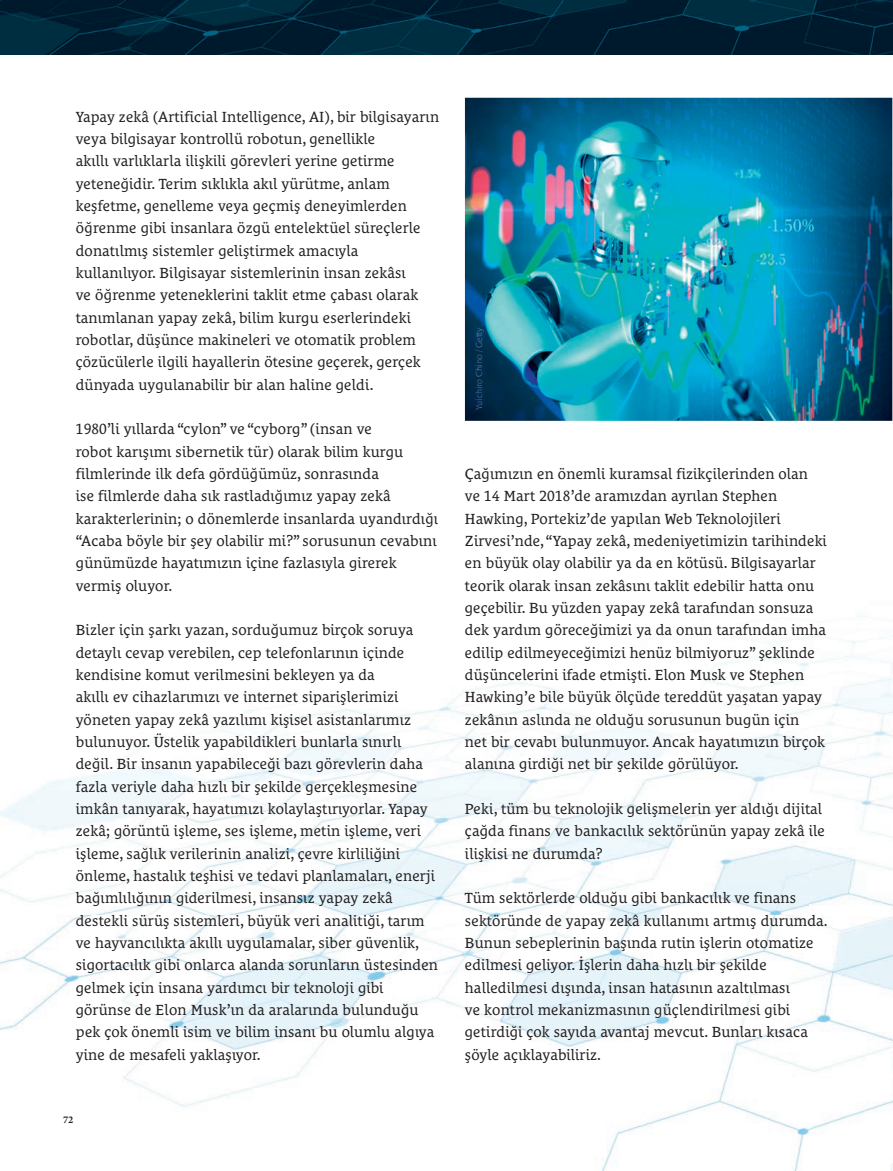
<style>
.page{position:relative;width:893px;height:1171px;background:#fff}
.page>*{position:absolute;margin:0;border:0;box-sizing:border-box;transform-origin:0 0}
.t1{font:15px/22.4px "Le Monde Courrier Pro";letter-spacing:.01em;color:#231f20}
.t2{font:700 10.35px "Minion Pro";color:#231f20}
.t3{font:300 9px "Le Monde Sans Pro";letter-spacing:-.02em;color:#536b89}
.s1{color:#4f6f8b}
.s2{color:#50708d}
.s3{color:#4e708b}
.s4{color:#587393}
.s5{color:#567898}
</style>
<div class="page">
<img style="left:0;top:616px;width:893px;height:554px">
<img style="left:465px;top:98px;width:427px;height:323px">
<img style="left:475px;top:327px;width:9px;height:82px">
<img style="left:0;top:0;width:893px;height:55px">
<p class="t1" style="left:76px;top:106px;width:365px">Yapay zekâ (Artificial Intelligence, AI), bir bilgisayarın veya bilgisayar kontrollü robotun, genellikle<br>akıllı varlıklarla ilişkili görevleri yerine getirme yeteneğidir. Terim sıklıkla akıl yürütme, anlam keşfetme, genelleme veya geçmiş deneyimlerden öğrenme gibi insanlara özgü entelektüel süreçlerle donatılmış sistemler geliştirmek amacıyla kullanılıyor. Bilgisayar sistemlerinin insan zekâsı<br>ve öğrenme yeteneklerini taklit etme çabası olarak tanımlanan yapay zekâ, bilim kurgu eserlerindeki robotlar, düşünce makineleri ve otomatik problem çözücülerle ilgili hayallerin ötesine geçerek, gerçek dünyada uygulanabilir bir alan haline geldi.</p>
<p class="t1" style="left:76px;top:419px;width:364px">1980’li yıllarda “cylon” ve “cyborg” (insan ve<br>robot karışımı sibernetik tür) olarak bilim kurgu filmlerinde ilk defa gördüğümüz, sonrasında<br>ise filmlerde daha sık rastladığımız yapay zekâ karakterlerinin; o dönemlerde insanlarda uyandırdığı “Acaba böyle bir şey olabilir mi?” sorusunun cevabını günümüzde hayatımızın içine fazlasıyla girerek vermiş oluyor.</p>
<p class="t1" style="left:76px;top:620px;width:364px">Bizler için şarkı yazan, sorduğumuz birçok soruya detaylı cevap verebilen, cep telefonlarının içinde kendisine komut verilmesini bekleyen ya da<br>akıllı ev cihazlarımızı ve internet siparişlerimizi yöneten yapay zekâ yazılımı kişisel asistanlarımız bulunuyor. Üstelik yapabildikleri bunlarla sınırlı değil. Bir insanın yapabileceği bazı görevlerin daha fazla veriyle daha hızlı bir şekilde gerçekleşmesine imkân tanıyarak, hayatımızı kolaylaştırıyorlar. Yapay zekâ; görüntü işleme, ses işleme, metin işleme, veri işleme, sağlık verilerinin analizi, çevre kirliliğini önleme, hastalık teşhisi ve tedavi planlamaları, enerji bağımlılığının giderilmesi, insansız yapay zekâ destekli sürüş sistemleri, büyük veri analitiği, tarım ve hayvancılıkta akıllı uygulamalar, siber güvenlik, sigortacılık gibi onlarca alanda sorunların üstesinden gelmek için insana yardımcı bir teknoloji gibi görünse de Elon Musk’ın da aralarında bulunduğu pek çok önemli isim ve bilim insanı bu olumlu algıya yine de mesafeli yaklaşıyor.</p>
<p class="t2" style="left:63px;top:1112px;width:12px">72</p>
<p class="t3" style="left:475px;top:409px;width:84px;rotate:-90deg">Yuic<span class="s1">hiro</span> <span class="s2">Chi</span><span class="s3">no /</span> <span class="s4">Get</span><span class="s5">ty</span></p>
<p class="t1" style="left:465px;top:463px;width:363px">Çağımızın en önemli kuramsal fizikçilerinden olan ve 14 Mart 2018’de aramızdan ayrılan Stephen Hawking, Portekiz’de yapılan Web Teknolojileri Zirvesi’nde, “Yapay zekâ, medeniyetimizin tarihindeki en büyük olay olabilir ya da en kötüsü. Bilgisayarlar teorik olarak insan zekâsını taklit edebilir hatta onu geçebilir. Bu yüzden yapay zekâ tarafından sonsuza dek yardım göreceğimizi ya da onun tarafından imha edilip edilmeyeceğimizi henüz bilmiyoruz” şeklinde düşüncelerini ifade etmişti. Elon Musk ve Stephen Hawking’e bile büyük ölçüde tereddüt yaşatan yapay zekânın aslında ne olduğu sorusunun bugün için<br>net bir cevabı bulunmuyor. Ancak hayatımızın birçok alanına girdiği net bir şekilde görülüyor.</p>
<p class="t1" style="left:465px;top:798px;width:362px">Peki, tüm bu teknolojik gelişmelerin yer aldığı dijital çağda finans ve bankacılık sektörünün yapay zekâ ile ilişkisi ne durumda?</p>
<p class="t1" style="left:465px;top:888px;width:364px">Tüm sektörlerde olduğu gibi bankacılık ve finans sektöründe de yapay zekâ kullanımı artmış durumda.<br>Bunun sebeplerinin başında rutin işlerin otomatize edilmesi geliyor. İşlerin daha hızlı bir şekilde halledilmesi dışında, insan hatasının azaltılması<br>ve kontrol mekanizmasının güçlendirilmesi gibi getirdiği çok sayıda avantaj mevcut. Bunları kısaca şöyle açıklayabiliriz.</p>
</div>
